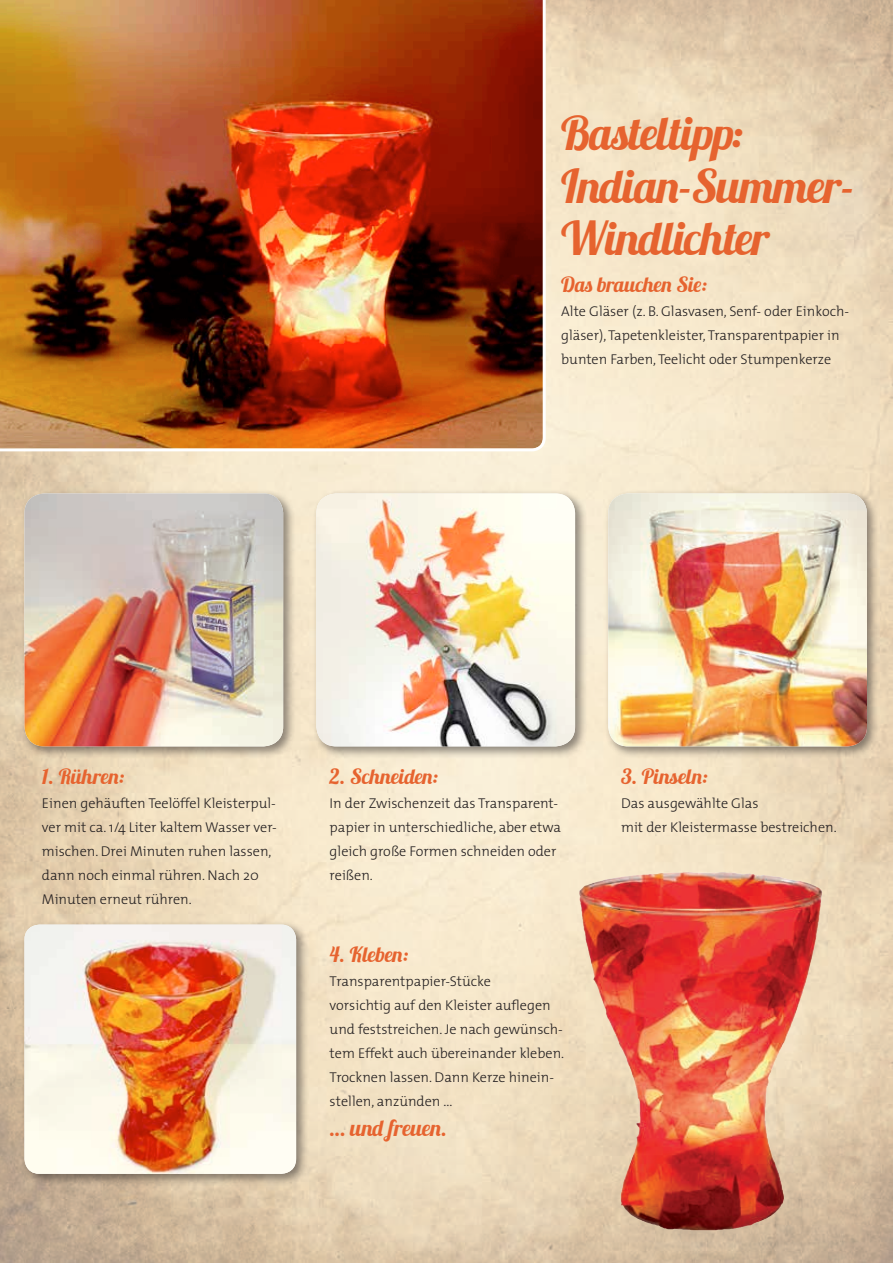
<style>
.page{position:relative;width:893px;height:1263px;background:#fff}
.page>*{position:absolute;margin:0;border:0;box-sizing:border-box;transform-origin:0 0}
.t1{font:46.5px/52.5px "Lobster 1.3";letter-spacing:-.02em;color:#e6632f}
.t2{font:22.35px "Lobster 1.3";color:#e6632f}
.t3{font:21px "Lobster 1.3";color:#e6632f}
.t4{font:300 14.25px/24px "The Mix";color:#231f20}
</style>
<div class="page">
<img style="left:0;top:0;width:893px;height:1263px">
<img style="left:0;top:0;width:546px;height:451px">
<div style="left:20px;top:921px;width:289px;height:265px;background:#231f20;opacity:.5"></div>
<img style="left:24px;top:925px;width:272px;height:249px">
<div style="left:20px;top:489px;width:276px;height:270px;background:#231f20;opacity:.5"></div>
<img style="left:24px;top:493px;width:259px;height:253px">
<div style="left:312px;top:489px;width:276px;height:270px;background:#231f20;opacity:.5"></div>
<img style="left:316px;top:493px;width:259px;height:253px">
<div style="left:604px;top:489px;width:276px;height:270px;background:#231f20;opacity:.5"></div>
<img style="left:608px;top:493px;width:259px;height:253px">
<img style="left:579px;top:872px;width:139px;height:136px">
<h1 class="t1" style="left:561px;top:107px;width:295px">Basteltipp:<br>Indian-Summer-<br>Windlichter</h1>
<h3 class="t3" style="left:561px;top:271px;width:147px">Das brauchen Sie:</h3>
<p class="t4" style="left:561px;top:298px;width:289px">Alte Gläser (z. B. Glasvasen, Senf- oder Einkoch&shy;gläser), Tapetenkleister, Transparentpapier in bunten Farben, Teelicht oder Stumpenkerze</p>
<h3 class="t3" style="left:42px;top:763px;width:84px">1. Rühren:</h3>
<p class="t4" style="left:42px;top:791px;width:236px">Einen gehäuften Teelöffel Kleisterpul&shy;ver mit ca. 1/4 Liter kaltem Wasser ver&shy;mischen. Drei Minuten ruhen lassen, dann noch einmal rühren. Nach 20<br>Minuten erneut rühren.</p>
<h3 class="t3" style="left:330px;top:763px;width:110px">2. Schneiden:</h3>
<p class="t4" style="left:330px;top:791px;width:233px">In der Zwischenzeit das Transparent&shy;papier in unterschiedliche, aber etwa gleich große Formen schneiden oder reißen.</p>
<h3 class="t3" style="left:330px;top:941px;width:80px">4. Kleben:</h3>
<p class="t4" style="left:330px;top:969px;width:236px">Transparentpapier-Stücke<br>vorsichtig auf den Kleister auflegen und feststreichen. Je nach gewünsch&shy;tem Effekt auch übereinander kleben.<br>Trocknen lassen. Dann Kerze hinein&shy;stellen, anzünden ...</p>
<h2 class="t2" style="left:330px;top:1114px;width:119px">… und freuen.</h2>
<h3 class="t3" style="left:621px;top:763px;width:88px">3. Pinseln:</h3>
<p class="t4" style="left:621px;top:791px;width:217px">Das ausgewählte Glas<br>mit der Kleistermasse bestreichen.</p>
</div>
